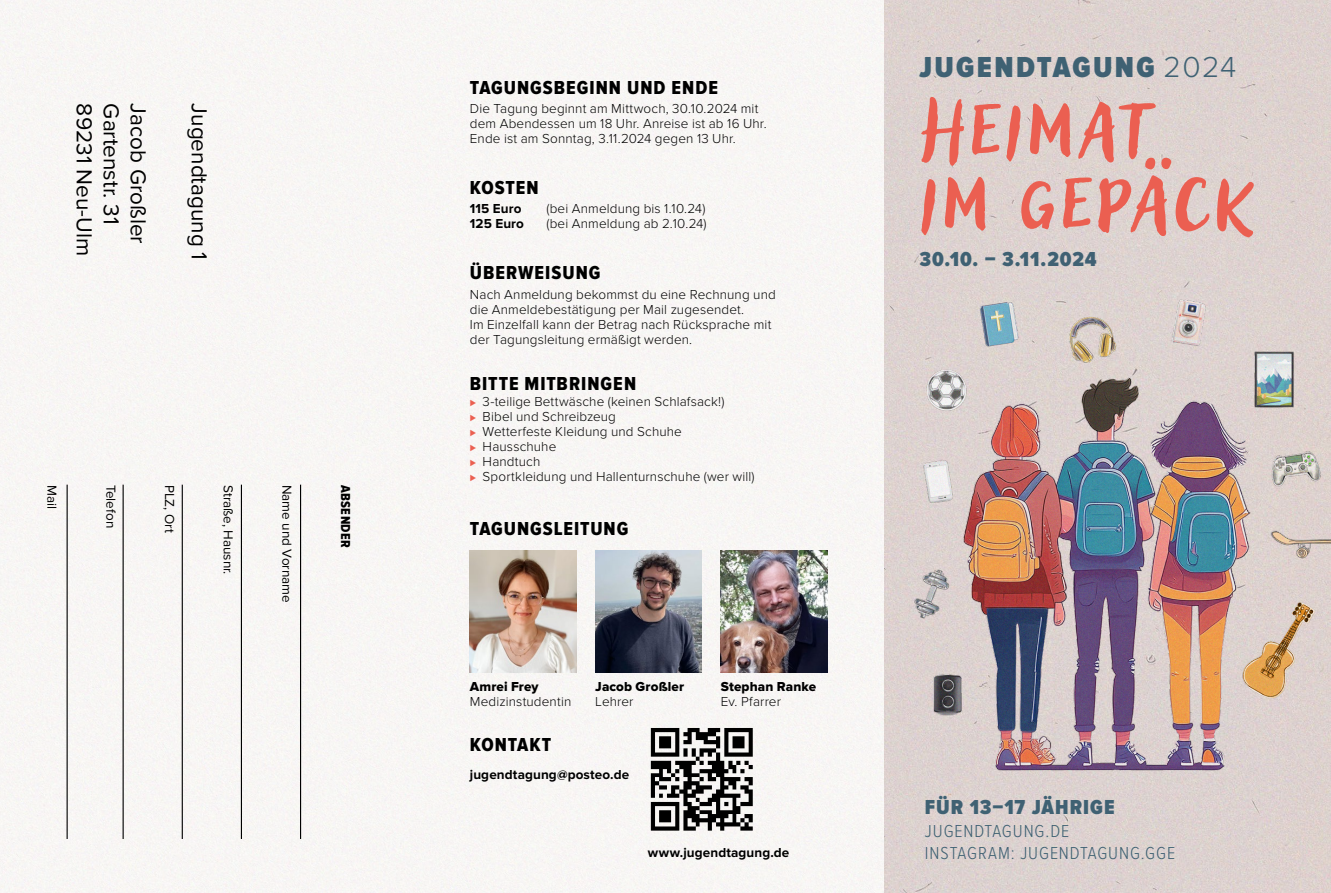
<style>
.page{position:relative;width:1331px;height:893px;background:#fff}
.page>*{position:absolute;margin:0;border:0;box-sizing:border-box;transform-origin:0 0}
.t1{font:100.2px/73.7px "Adlery Pro Blockletter";letter-spacing:.045em;color:#eb5f51}
.t2{font:900 30px "Proxima Nova Cond";letter-spacing:.075em;color:#3f6173}
.t3{font:22.5px "Proxima Nova";color:#000}
.t4{font:900 21px "Proxima Nova Cond";letter-spacing:.045em;color:#3f6173}
.t5{font:19.5px "Proxima Nova Cond Extrabld";letter-spacing:.05em;color:#000}
.t6{font:300 18px/22.5px "Proxima Nova Cond";letter-spacing:.05em;color:#3f6173}
.t7{font:300 13.5px/15px "Proxima Nova";letter-spacing:.01em;color:#000}
.t8{font:700 13.5px "Proxima Nova";letter-spacing:.01em;color:#000}
.t9{font:13.5px "Proxima Nova";color:#000}
.t10{font:13.5px "Proxima Nova Extrabld";letter-spacing:.01em;color:#000}
.t11{font:13.5px "Proxima Nova Cond Extrabld";letter-spacing:.035em;color:#000}
.s1{font-weight:400;font-size:10.5px;color:#eb5f51}
.s2{font-family:"Proxima Nova";font-weight:300}
</style>
<div class="page">
<div style="left:0;top:0;width:884px;height:893px;background:#f8f6f4"></div>
<div style="left:884px;top:0;width:447px;height:893px;background:#ddd2cf"></div>
<hr style="left:67px;top:485px;width:1px;height:354px;background:#000">
<hr style="left:300px;top:485px;width:1px;height:354px;background:#000">
<hr style="left:241px;top:485px;width:1px;height:354px;background:#000">
<hr style="left:182px;top:485px;width:1px;height:354px;background:#000">
<hr style="left:123px;top:485px;width:1px;height:354px;background:#000">
<img style="left:470px;top:550px;width:106px;height:122px">
<img style="left:595px;top:550px;width:107px;height:122px">
<img style="left:721px;top:550px;width:106px;height:122px">
<img style="left:634px;top:712px;width:136px;height:135px">
<img style="left:899px;top:46px;width:432px;height:796px">
<h3 class="t3" style="left:97px;top:103px;width:154px;rotate:90deg">89231 Neu-Ulm</h3>
<h3 class="t3" style="left:124px;top:103px;width:122px;rotate:90deg">Gartenstr. 31</h3>
<h3 class="t3" style="left:151px;top:103px;width:142px;rotate:90deg">Jacob Großler</h3>
<h3 class="t3" style="left:212px;top:103px;width:158px;rotate:90deg">Jugendtagung 1</h3>
<p class="t9" style="left:60px;top:485px;width:26px;rotate:90deg">Mail</p>
<p class="t9" style="left:119px;top:485px;width:45px;rotate:90deg">Telefon</p>
<p class="t9" style="left:177px;top:485px;width:50px;rotate:90deg">PLZ, Ort</p>
<p class="t9" style="left:236px;top:485px;width:91px;rotate:90deg">Straße, Hausnr.</p>
<p class="t9" style="left:295px;top:485px;width:120px;rotate:90deg">Name und Vorname</p>
<p class="t11" style="left:353px;top:485px;width:65px;rotate:90deg">ABSENDER</p>
<h3 class="t5" style="left:470px;top:77px;width:250px">TAGUNGSBEGINN UND ENDE</h3>
<p class="t7" style="left:470px;top:101px;width:298px">Die Tagung beginnt am Mittwoch, 30.10.2024 mit dem Abendessen um 18 Uhr. Anreise ist ab 16 Uhr.<br>Ende ist am Sonntag, 3.11.2024 gegen 13 Uhr.</p>
<h3 class="t5" style="left:470px;top:177px;width:70px">KOSTEN</h3>
<p class="t8" style="left:470px;top:201px;width:53px">115 Euro</p>
<p class="t7" style="left:546px;top:202px;width:160px">(bei Anmeldung bis 1.10.24)</p>
<p class="t8" style="left:470px;top:216px;width:56px">125 Euro</p>
<p class="t7" style="left:546px;top:217px;width:162px">(bei Anmeldung ab 2.10.24)</p>
<h3 class="t5" style="left:470px;top:262px;width:132px">ÜBERWEISUNG</h3>
<p class="t7" style="left:470px;top:287px;width:307px">Nach Anmeldung bekommst du eine Rechnung und die Anmeldebestätigung per Mail zugesendet.<br>Im Einzelfall kann der Betrag nach Rücksprache mit der Tagungsleitung ermäßigt werden.</p>
<h3 class="t5" style="left:470px;top:373px;width:168px">BITTE MITBRINGEN</h3>
<p class="t7" style="left:470px;top:395px;width:286px"><span class="s1">⊲</span> 3-teilige Bettwäsche (keinen Schlafsack!)<br><span class="s1">⊲</span> Bibel und Schreibzeug<br><span class="s1">⊲</span> Wetterfeste Kleidung und Schuhe<br><span class="s1">⊲</span> Hausschuhe<br><span class="s1">⊲</span> Handtuch<br><span class="s1">⊲</span> Sportkleidung und Hallenturnschuhe (wer will)</p>
<h3 class="t5" style="left:470px;top:518px;width:160px">TAGUNGSLEITUNG</h3>
<p class="t10" style="left:470px;top:679px;width:70px">Amrei Frey</p>
<p class="t7" style="left:470px;top:694px;width:103px">Medizinstudentin</p>
<p class="t10" style="left:595px;top:679px;width:90px">Jacob Großler</p>
<p class="t7" style="left:595px;top:694px;width:40px">Lehrer</p>
<h3 class="t5" style="left:470px;top:734px;width:83px">KONTAKT</h3>
<p class="t8" style="left:470px;top:767px;width:161px">jugendtagung@posteo.de</p>
<p class="t10" style="left:721px;top:679px;width:97px">Stephan Ranke</p>
<p class="t7" style="left:721px;top:694px;width:62px">Ev. Pfarrer</p>
<p class="t8" style="left:648px;top:844px;width:143px">www.jugendtagung.de</p>
<h2 class="t2" style="left:919px;top:50px;width:319px">JUGENDTAGUNG <span class="s2">2024</span></h2>
<h1 class="t1" style="left:919px;top:91px;width:333px">Heimat<br>im gepäck</h1>
<h3 class="t4" style="left:919px;top:247px;width:179px">30.10. – 3.11.2024</h3>
<h3 class="t4" style="left:925px;top:795px;width:191px">FÜR 13–17 JÄHRIGE</h3>
<h3 class="t6" style="left:925px;top:818px;width:252px">JUGENDTAGUNG.DE<br>INSTAGRAM: JUGENDTAGUNG.GGE</h3>
</div>
